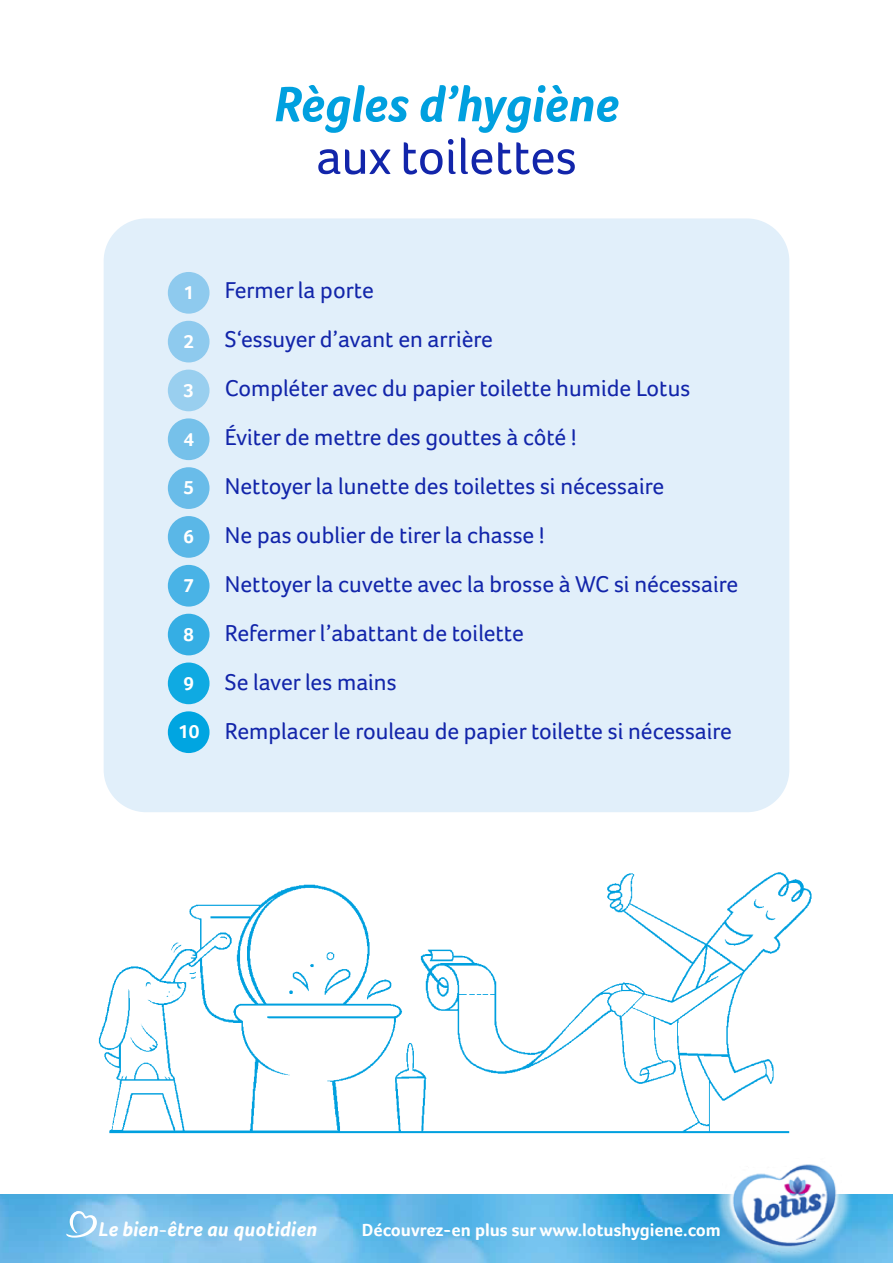
<style>
.page{position:relative;width:893px;height:1263px;background:#fff}
.page>*{position:absolute;margin:0;border:0;box-sizing:border-box;transform-origin:0 0}
.t1{font:italic 700 51px "Foco";letter-spacing:-.005em;color:#00a0df}
.t2{font:51px "Foco";color:#1225aa}
.t3{font:23.7px/49.1px "Foco";color:#1225aa}
.t4{font:italic 700 20.55px "Foco";letter-spacing:.015em;color:#fff}
.t5{font:700 19.35px "Foco";color:#fff}
.t6{font:700 18px "Foco";color:#fff}
</style>
<div class="page">
<img style="left:0;top:1195px;width:893px;height:68px">
<svg style="left:713px;top:1194px;width:141px;height:68px;background:#5ab2e3"></svg>
<img style="left:722px;top:1164px;width:124px;height:88px">
<div style="left:104px;top:218px;width:685px;height:594px;background:#e1effa;border-radius:43px"></div>
<img style="left:98px;top:872px;width:714px;height:262px">
<div style="left:168px;top:272px;width:42px;height:42px;background:#8ecaee;border-radius:50%"></div>
<div style="left:168px;top:321px;width:42px;height:41px;background:#8ecaee;border-radius:50%"></div>
<div style="left:168px;top:370px;width:42px;height:41px;background:#99cfef;border-radius:50%"></div>
<div style="left:168px;top:418px;width:42px;height:42px;background:#76c1ea;border-radius:50%"></div>
<div style="left:168px;top:467px;width:42px;height:42px;background:#69bce9;border-radius:50%"></div>
<div style="left:168px;top:516px;width:42px;height:42px;background:#5ab7e7;border-radius:50%"></div>
<div style="left:168px;top:565px;width:42px;height:42px;background:#49b3e6;border-radius:50%"></div>
<div style="left:168px;top:614px;width:42px;height:41px;background:#35aee4;border-radius:50%"></div>
<div style="left:168px;top:662px;width:42px;height:42px;background:#0faae2;border-radius:50%"></div>
<div style="left:168px;top:711px;width:42px;height:42px;background:#00a5e1;border-radius:50%"></div>
<svg style="left:65px;top:1194px;width:289px;height:69px;background:#7fc3ec"></svg>
<h1 class="t1" style="left:274px;top:70px;width:347px">Règles d’hygiène</h1>
<h1 class="t2" style="left:316px;top:127px;width:262px">aux toilettes</h1>
<p class="t5" style="left:183px;top:281px;width:12px">1</p>
<p class="t5" style="left:183px;top:330px;width:12px">2</p>
<p class="t5" style="left:183px;top:379px;width:12px">3</p>
<p class="t5" style="left:183px;top:428px;width:12px">4</p>
<p class="t5" style="left:183px;top:476px;width:12px">5</p>
<p class="t5" style="left:183px;top:525px;width:12px">6</p>
<p class="t5" style="left:183px;top:574px;width:12px">7</p>
<p class="t5" style="left:183px;top:623px;width:12px">8</p>
<p class="t5" style="left:183px;top:672px;width:12px">9</p>
<p class="t5" style="left:178px;top:720px;width:23px">10</p>
<p class="t3" style="left:225px;top:265px;width:515px">Fermer la porte<br>S‘essuyer d’avant en arrière<br>Compléter avec du papier toilette humide Lotus Éviter de mettre des gouttes à côté !<br>Nettoyer la lunette des toilettes si nécessaire<br>Ne pas oublier de tirer la chasse !<br>Nettoyer la cuvette avec la brosse à WC si nécessaire Refermer l’abattant de toilette<br>Se laver les mains<br>Remplacer le rouleau de papier toilette si nécessaire</p>
<p class="t4" style="left:99px;top:1216px;width:220px">Le bien-être au quotidien</p>
<p class="t6" style="left:362px;top:1219px;width:361px">Découvrez-en plus sur www.lotushygiene.com</p>
</div>
